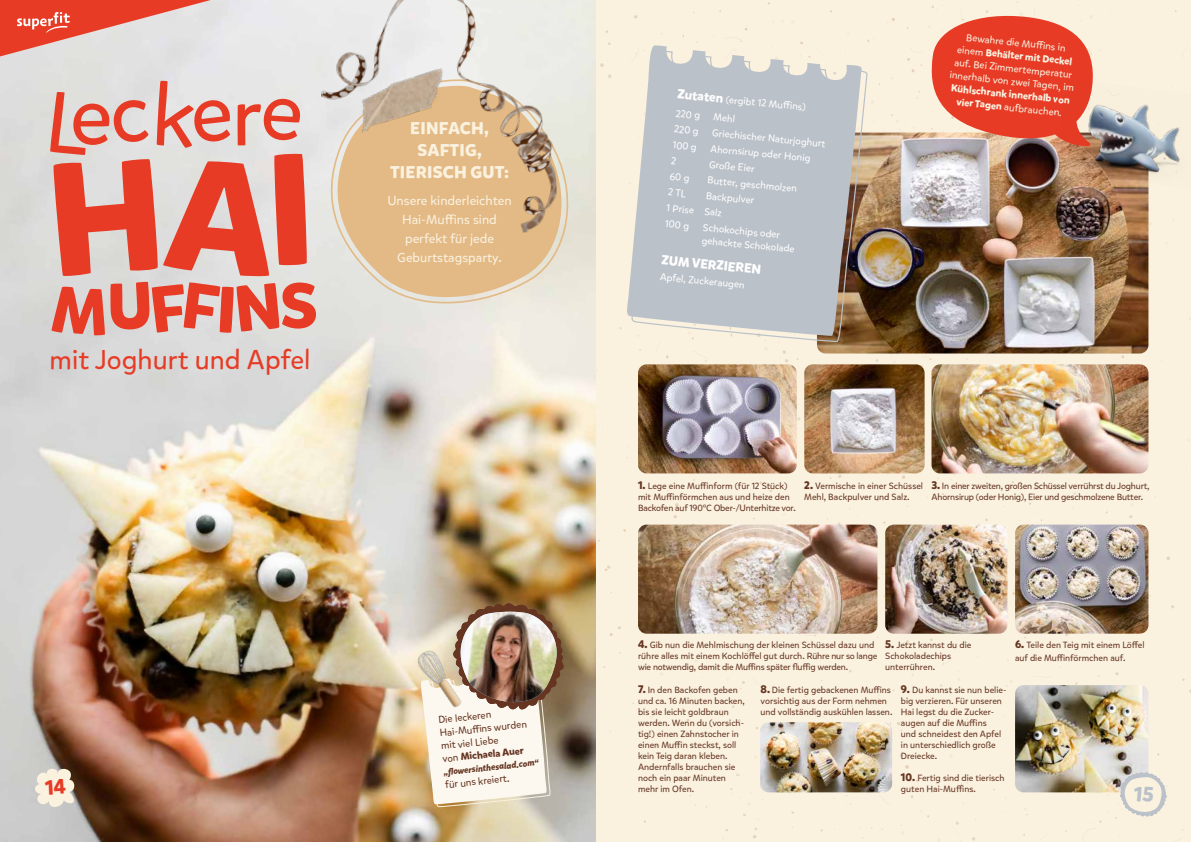
<style>
.page{position:relative;width:1191px;height:842px;background:#fff}
.page>*{position:absolute;margin:0;border:0;box-sizing:border-box;transform-origin:0 0}
.t1{font:85px "Mikado";color:#e73b25}
.t2{font:700 64.3px "Mikado";color:#e73b25}
.t3{font:27px "Mikado";color:#e73b25}
.t4{font:700 17px/22px "Mikado";letter-spacing:.015em;color:#faf1df;text-align:center}
.t5{font:13px/19px "Mikado";color:#faf1df;text-align:center}
.t6{font:700 13px "Mikado";color:#fff}
.t7{font:10px/16.1px "Mikado";color:#fff}
.t8{font:10px/13px "Mikado";color:#faf1df;text-align:center}
.t9{font:10px/13px "Mikado";color:#653522}
.t10{font:700 10px/13px "Mikado";color:#faf1df;text-align:center}
.t11{font:9px/11px "Mikado";color:#653522}
.t12{font:9px/11px "Mikado";letter-spacing:-.02em;color:#653522}
.t13{font:italic 700 9px "Mikado";color:#653522}
.s1{font-weight:700}
.s2{font-weight:700;font-size:13px}
.s3{font-weight:400}
.s4{font-weight:700;font-size:11px}
</style>
<div class="page">
<div style="left:595px;top:0;width:596px;height:842px;background:#faf1df"></div>
<svg style="left:600px;top:63px;width:4px;height:4px"></svg>
<svg style="left:605px;top:566px;width:6px;height:5px"></svg>
<svg style="left:610px;top:626px;width:11px;height:10px"></svg>
<svg style="left:656px;top:744px;width:4px;height:14px"></svg>
<svg style="left:753px;top:828px;width:4px;height:10px"></svg>
<svg style="left:875px;top:353px;width:9px;height:9px"></svg>
<svg style="left:950px;top:473px;width:14px;height:13px"></svg>
<svg style="left:905px;top:765px;width:4px;height:4px"></svg>
<svg style="left:1074px;top:353px;width:50px;height:5px"></svg>
<svg style="left:901px;top:473px;width:4px;height:6px"></svg>
<svg style="left:727px;top:679px;width:18px;height:14px"></svg>
<svg style="left:673px;top:503px;width:6px;height:15px"></svg>
<svg style="left:783px;top:350px;width:5px;height:13px"></svg>
<svg style="left:818px;top:473px;width:13px;height:11px"></svg>
<svg style="left:877px;top:539px;width:1px;height:28px"></svg>
<svg style="left:877px;top:573px;width:8px;height:24px"></svg>
<svg style="left:916px;top:353px;width:19px;height:7px"></svg>
<svg style="left:1007px;top:580px;width:8px;height:15px"></svg>
<img style="left:0;top:0;width:595px;height:842px">
<img style="left:817px;top:189px;width:331px;height:164px">
<img style="left:638px;top:364px;width:159px;height:109px">
<img style="left:638px;top:525px;width:239px;height:109px">
<img style="left:804px;top:364px;width:120px;height:109px">
<img style="left:885px;top:525px;width:122px;height:109px">
<img style="left:931px;top:364px;width:217px;height:109px">
<img style="left:1015px;top:525px;width:133px;height:109px">
<svg style="left:692px;top:211px;width:175px;height:133px"></svg>
<svg style="left:627px;top:45px;width:235px;height:292px;background:#c0c2c5"></svg>
<svg style="left:315px;top:75px;width:266px;height:240px;background:#e6e5dd"></svg>
<svg style="left:323px;top:81px;width:251px;height:225px;background:#e4d1b4"></svg>
<img style="left:315px;top:0;width:244px;height:244px">
<img style="left:760px;top:722px;width:132px;height:70px">
<img style="left:1015px;top:685px;width:133px;height:107px">
<img style="left:828px;top:1px;width:269px;height:210px">
<img style="left:1055px;top:79px;width:125px;height:110px">
<svg style="left:0;top:0;width:211px;height:56px;background:#e49287"></svg>
<svg style="left:420px;top:602px;width:144px;height:205px"></svg>
<img style="left:458px;top:612px;width:100px;height:92px">
<img style="left:387px;top:626px;width:102px;height:102px">
<img style="left:323px;top:53px;width:152px;height:88px">
<div style="left:655px;top:157px;width:39px;height:55px;background:#bbc1c9"></div>
<div style="left:50px;top:80px;width:258px;height:256px;background:#dfdfde"></div>
<svg style="left:34px;top:767px;width:43px;height:41px;background:#dbd2c4"></svg>
<svg style="left:1082px;top:766px;width:85px;height:73px"></svg>
<h1 class="t1" style="left:70px;top:64px;width:45px">e</h1>
<h1 class="t1" style="left:231px;top:64px;width:33px">r</h1>
<h2 class="t2" style="left:280px;top:266px;width:39px">S</h2>
<h3 class="t3" style="left:50px;top:344px;width:262px">mit Joghurt und Apfel</h3>
<h3 class="t4" style="left:390px;top:117px;width:121px">EINFACH,<br>SAFTIG,<br>TIERISCH GUT:</h3>
<h3 class="t5" style="left:387px;top:191px;width:126px">Unsere kinderleichten<br>Hai-Muffins sind perfekt für jede<br>Geburtstagsparty.</h3>
<p class="t9" style="left:438px;top:714px;width:89px;rotate:-6deg">Die leckeren<br>Hai-Muff ins wurden mit viel Liebe<br>von <span class="s1">Michaela Auer</span></p>
<p class="t13" style="left:443px;top:766px;width:97px;rotate:-6deg">„fl owersinthesalad.com“</p>
<p class="t9" style="left:444px;top:778px;width:66px;rotate:-6deg">für uns kreiert.</p>
<p class="t7" style="left:678px;top:84px;width:130px;line-height:19.3px;rotate:6deg"><span class="s2">Zutaten</span> (ergibt 12 Muff ins)<br>220 g</p>
<p class="t7" style="left:714px;top:109px;width:23px;rotate:6deg">Mehl</p>
<p class="t7" style="left:675px;top:121px;width:26px;rotate:6deg">220 g</p>
<p class="t7" style="left:713px;top:124px;width:115px;rotate:6deg">Griechischer Naturjoghurt</p>
<p class="t7" style="left:673px;top:137px;width:26px;rotate:6deg">100 g</p>
<p class="t7" style="left:711px;top:140px;width:102px;rotate:6deg">Ahornsirup oder Honig</p>
<p class="t7" style="left:710px;top:156px;width:47px;rotate:6deg">Große Eier</p>
<p class="t7" style="left:708px;top:172px;width:91px;rotate:6deg">Butter, geschmolzen</p>
<p class="t7" style="left:669px;top:184px;width:88px;text-indent:38px;rotate:6deg">Backpulver<br>1 Prise Salz<br>100 g</p>
<p class="t7" style="left:703px;top:221px;width:95px;line-height:12.9px;rotate:6deg">Schokochips oder gehackte Schokolade</p>
<h3 class="t6" style="left:662px;top:251px;width:101px;rotate:6deg">ZUM VERZIEREN</h3>
<p class="t7" style="left:661px;top:268px;width:87px;rotate:6deg">Apfel, Zuckeraugen</p>
<p class="t8" style="left:954px;top:30px;width:126px;rotate:6deg">Bewahre die Muff ins in einem <span class="s1">Behälter mit Deckel </span>auf. Bei Zimmertemperatur innerhalb von zwei Tagen, im</p>
<p class="t10" style="left:951px;top:82px;width:121px;rotate:6deg">Kühlschrank innerhalb von vier Tagen <span class="s3">aufbrauchen.</span></p>
<p class="t11" style="left:638px;top:480px;width:159px"><span class="s4">1.</span> Lege eine Muffinform (für 12 Stück) mit Muffinförmchen aus und heize den<br>Backofen auf 190°C Ober-/Unterhitze vor.</p>
<p class="t11" style="left:804px;top:480px;width:120px"><span class="s4">2.</span> Vermische in einer Schüssel<br>Mehl, Backpulver und Salz.</p>
<p class="t12" style="left:931px;top:480px;width:219px"><span class="s4">3.</span> In einer zweiten, großen Schüssel verrührst du Joghurt,<br>Ahornsirup (oder Honig), Eier und geschmolzene Butter.</p>
<p class="t11" style="left:885px;top:639px;width:88px"><span class="s4">5.</span> Jetzt kannst du die<br>Schokoladechips unterrühren.</p>
<p class="t11" style="left:638px;top:639px;width:241px"><span class="s4">4.</span> Gib nun die Mehlmischung der kleinen Schüssel dazu und rühre alles mit einem Kochlöffel gut durch. Rühre nur so lange wie notwendig, damit die Muffins später fluffig werden.</p>
<p class="t11" style="left:638px;top:685px;width:108px"><span class="s4">7.</span> In den Backofen geben und ca. 16 Minuten backen, bis sie leicht goldbraun werden. Wenn du (vorsich&shy;tig!) einen Zahnstocher in einen Muffin steckst, soll kein Teig daran kleben.<br>Andernfalls brauchen sie noch ein paar Minuten mehr im Ofen.</p>
<p class="t11" style="left:760px;top:685px;width:133px"><span class="s4">8.</span> Die fertig gebackenen Muffins vorsichtig aus der Form nehmen und vollständig auskühlen lassen.</p>
<p class="t11" style="left:901px;top:685px;width:107px"><span class="s4">9.</span> Du kannst sie nun belie&shy;big verzieren. Für unseren<br>Hai legst du die Zucker&shy;augen auf die Muffins<br>und schneidest den Apfel in unterschiedlich große<br>Dreiecke.</p>
<p class="t11" style="left:901px;top:773px;width:105px"><span class="s4">10.</span> Fertig sind die tierisch guten Hai-Muffins.</p>
<p class="t11" style="left:1015px;top:638px;width:131px;line-height:13px"><span class="s4">6.</span> Teile den Teig mit einem Löffel auf die Muffinförmchen auf.</p>
</div>
